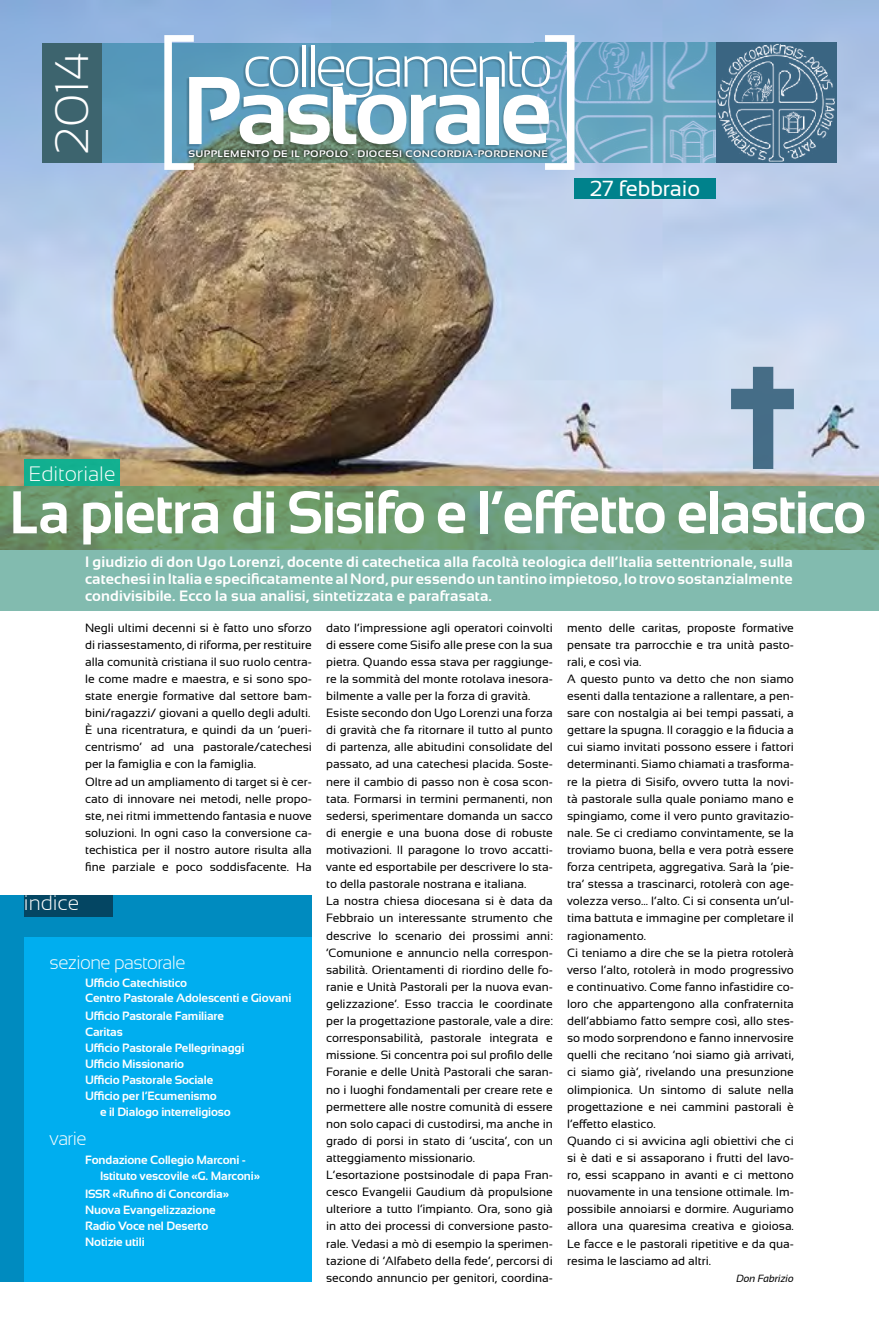
<style>
.page{position:relative;width:879px;height:1333px;background:#fff}
.page>*{position:absolute;margin:0;border:0;box-sizing:border-box;transform-origin:0 0}
.t1{font:300 152.5px "Sansation";color:#fff;scale:1.07 1}
.t2{font:700 96px "Sansation";color:#fff}
.t3{font:700 60.1px "Sansation";letter-spacing:-.025em;color:#fff;scale:.96 1}
.t4{font:300 59px "Sansation";letter-spacing:-.075em;color:#fff}
.t5{font:300 46.9px "Sansation";color:#fff}
.t6{font:21.8px "Sansation";letter-spacing:-.005em;color:#fff}
.t7{font:300 20.9px "Sansation";color:#fff}
.t8{font:300 19px "Sansation";letter-spacing:-.03em;color:#fff}
.t9{font:700 15px/17px "Sansation";letter-spacing:.01em;color:#fff;text-align:justify}
.t10{font:12px/17.1px "Sansation";color:#000}
.t11{font:700 12px/16px "Sansation";letter-spacing:-.01em;color:#fff}
.t12{font:italic 10.4px "Sansation";letter-spacing:-.01em;color:#000}
.t13{font:700 9.5px "Sansation";letter-spacing:.03em;color:#fff;scale:1.12 1}
.s1{font-weight:300;font-size:152.5px}
</style>
<div class="page">
<img style="left:0;top:0;width:879px;height:486px">
<div style="left:100px;top:43px;width:736px;height:119px;background:#599bbb"></div>
<img style="left:534px;top:43px;width:183px;height:119px">
<div style="left:0;top:895px;width:312px;height:386px;background:#008bbf"></div>
<img style="left:717px;top:43px;width:119px;height:119px">
<div style="left:43px;top:43px;width:59px;height:119px;background:#3d646e"></div>
<div style="left:24px;top:937px;width:288px;height:343px;background:#00aeef"></div>
<div style="left:574px;top:178px;width:142px;height:20px;background:#00828c"></div>
<div style="left:24px;top:895px;width:88px;height:21px;background:#044663"></div>
<div style="left:243px;top:46px;width:307px;height:54px;background:#000;opacity:.2"></div>
<div style="left:186px;top:78px;width:362px;height:69px;background:#000;opacity:.2"></div>
<svg style="left:186px;top:148px;width:363px;height:12px;background:#4a6a67"></svg>
<div style="left:24px;top:459px;width:96px;height:27px;background:#12b090"></div>
<div style="left:731px;top:389px;width:63px;height:20px;background:#456d87"></div>
<div style="left:753px;top:367px;width:20px;height:102px;background:#456d87"></div>
<svg style="left:0;top:486px;width:879px;height:124px;background:#77aa91"></svg>
<h3 class="t5" style="left:46px;top:154px;width:104px;rotate:-90deg">2014</h3>
<h2 class="t2" style="left:152px;top:57px;width:402px"><span class="s1">[</span>Pastorale</h2>
<h1 class="t1" style="left:542px;top:4px;width:44px">]</h1>
<h3 class="t4" style="left:242px;top:33px;width:312px">collegamento</h3>
<p class="t13" style="left:189px;top:148px;width:322px">supplemento de il popolo · Diocesi Concordia-Pordenone</p>
<h3 class="t6" style="left:590px;top:176px;width:111px">27 febbraio</h3>
<h3 class="t7" style="left:29px;top:461px;width:88px">Editoriale</h3>
<h3 class="t3" style="left:9px;top:479px;width:894px">La pietra di Sisifo e l’effetto elastico</h3>
<p class="t9" style="left:85px;top:553px;width:709px">I giudizio di don Ugo Lorenzi, docente di catechetica alla facoltà teologica dell’Italia settentrionale, sulla catechesi in Italia e specificatamente al Nord, pur essendo un tantino impietoso, lo trovo sostanzialmente condivisibile. Ecco la sua analisi, sintetizzata e parafrasata.</p>
<p class="t10" style="left:85px;top:619px;width:228px">Negli ultimi decenni si è fatto uno sforzo di riassestamento, di riforma, per restituire alla comunità cristiana il suo ruolo centra&shy;le come madre e maestra, e si sono spo&shy;state energie formative dal settore bam&shy;bini/ragazzi/ giovani a quello degli adulti.<br>È una ricentratura, e quindi da un ‘pueri&shy;centrismo’ ad una pastorale/catechesi per la famiglia e con la famiglia.<br>Oltre ad un ampliamento di target si è cer&shy;cato di innovare nei metodi, nelle propo&shy;ste, nei ritmi immettendo fantasia e nuove soluzioni. In ogni caso la conversione ca&shy;techistica per il nostro autore risulta alla fine parziale e poco soddisfacente. Ha</p>
<h3 class="t7" style="left:24px;top:891px;width:57px">indice</h3>
<h3 class="t8" style="left:50px;top:951px;width:138px">sezione pastorale</h3>
<p class="t11" style="left:85px;top:976px;width:208px;line-height:14px">Ufficio Catechistico<br>Centro Pastorale Adolescenti e Giovani</p>
<p class="t11" style="left:85px;top:1007px;width:161px">Ufficio Pastorale Familiare<br>Caritas<br>Ufficio Pastorale Pellegrinaggi<br>Ufficio Missionario<br>Ufficio Pastorale Sociale<br>Ufficio per l’Ecumenismo</p>
<p class="t11" style="left:100px;top:1103px;width:132px">e il Dialogo interreligioso</p>
<p class="t11" style="left:100px;top:1151px;width:161px;text-indent:-15px">Fondazione Collegio Marconi -<br>Istituto vescovile «G. Marconi»</p>
<p class="t11" style="left:85px;top:1186px;width:145px">ISSR «Rufino di Concordia»<br>Nuova Evangelizzazione<br>Radio Voce nel Deserto<br>Notizie utili</p>
<h3 class="t8" style="left:50px;top:1128px;width:38px">varie</h3>
<p class="t10" style="left:326px;top:619px;width:228px">dato l’impressione agli operatori coinvolti di essere come Sisifo alle prese con la sua pietra. Quando essa stava per raggiunge&shy;re la sommità del monte rotolava inesora&shy;bilmente a valle per la forza di gravità.<br>Esiste secondo don Ugo Lorenzi una forza di gravità che fa ritornare il tutto al punto di partenza, alle abitudini consolidate del passato, ad una catechesi placida. Soste&shy;nere il cambio di passo non è cosa scon&shy;tata. Formarsi in termini permanenti, non sedersi, sperimentare domanda un sacco di energie e una buona dose di robuste motivazioni. Il paragone lo trovo accatti&shy;vante ed esportabile per descrivere lo sta&shy;to della pastorale nostrana e italiana.<br>La nostra chiesa diocesana si è data da Febbraio un interessante strumento che descrive lo scenario dei prossimi anni: ‘Comunione e annuncio nella correspon&shy;sabilità. Orientamenti di riordino delle fo&shy;ranie e Unità Pastorali per la nuova evan&shy;gelizzazione’. Esso traccia le coordinate per la progettazione pastorale, vale a dire: corresponsabilità, pastorale integrata e missione. Si concentra poi sul profilo delle Foranie e delle Unità Pastorali che saran&shy;no i luoghi fondamentali per creare rete e permettere alle nostre comunità di essere non solo capaci di custodirsi, ma anche in grado di porsi in stato di ‘uscita’, con un atteggiamento missionario.<br>L’esortazione postsinodale di papa Fran&shy;cesco Evangelii Gaudium dà propulsione ulteriore a tutto l’impianto. Ora, sono già in atto dei processi di conversione pasto&shy;rale. Vedasi a mò di esempio la sperimen&shy;tazione di ‘Alfabeto della fede’, percorsi di secondo annuncio per genitori, coordina-</p>
<p class="t10" style="left:567px;top:619px;width:228px">mento delle caritas, proposte formative pensate tra parrocchie e tra unità pasto&shy;rali, e così via.<br>A questo punto va detto che non siamo esenti dalla tentazione a rallentare, a pen&shy;sare con nostalgia ai bei tempi passati, a gettare la spugna. Il coraggio e la fiducia a cui siamo invitati possono essere i fattori determinanti. Siamo chiamati a trasforma&shy;re la pietra di Sisifo, ovvero tutta la novi&shy;tà pastorale sulla quale poniamo mano e spingiamo, come il vero punto gravitazio&shy;nale. Se ci crediamo convintamente, se la troviamo buona, bella e vera potrà essere forza centripeta, aggregativa. Sarà la ‘pie&shy;tra’ stessa a trascinarci, rotolerà con age&shy;volezza verso… l’alto. Ci si consenta un’ul&shy;tima battuta e immagine per completare il ragionamento.<br>Ci teniamo a dire che se la pietra rotolerà verso l’alto, rotolerà in modo progressivo e continuativo. Come fanno infastidire co&shy;loro che appartengono alla confraternita dell’abbiamo fatto sempre così, allo stes&shy;so modo sorprendono e fanno innervosire quelli che recitano ‘noi siamo già arrivati, ci siamo già’, rivelando una presunzione olimpionica. Un sintomo di salute nella progettazione e nei cammini pastorali è l’effetto elastico.<br>Quando ci si avvicina agli obiettivi che ci si è dati e si assaporano i frutti del lavo&shy;ro, essi scappano in avanti e ci mettono nuovamente in una tensione ottimale. Im&shy;possibile annoiarsi e dormire. Auguriamo allora una quaresima creativa e gioiosa.<br>Le facce e le pastorali ripetitive e da qua&shy;resima le lasciamo ad altri.</p>
<p class="t12" style="left:736px;top:1272px;width:59px">Don Fabrizio</p>
</div>
